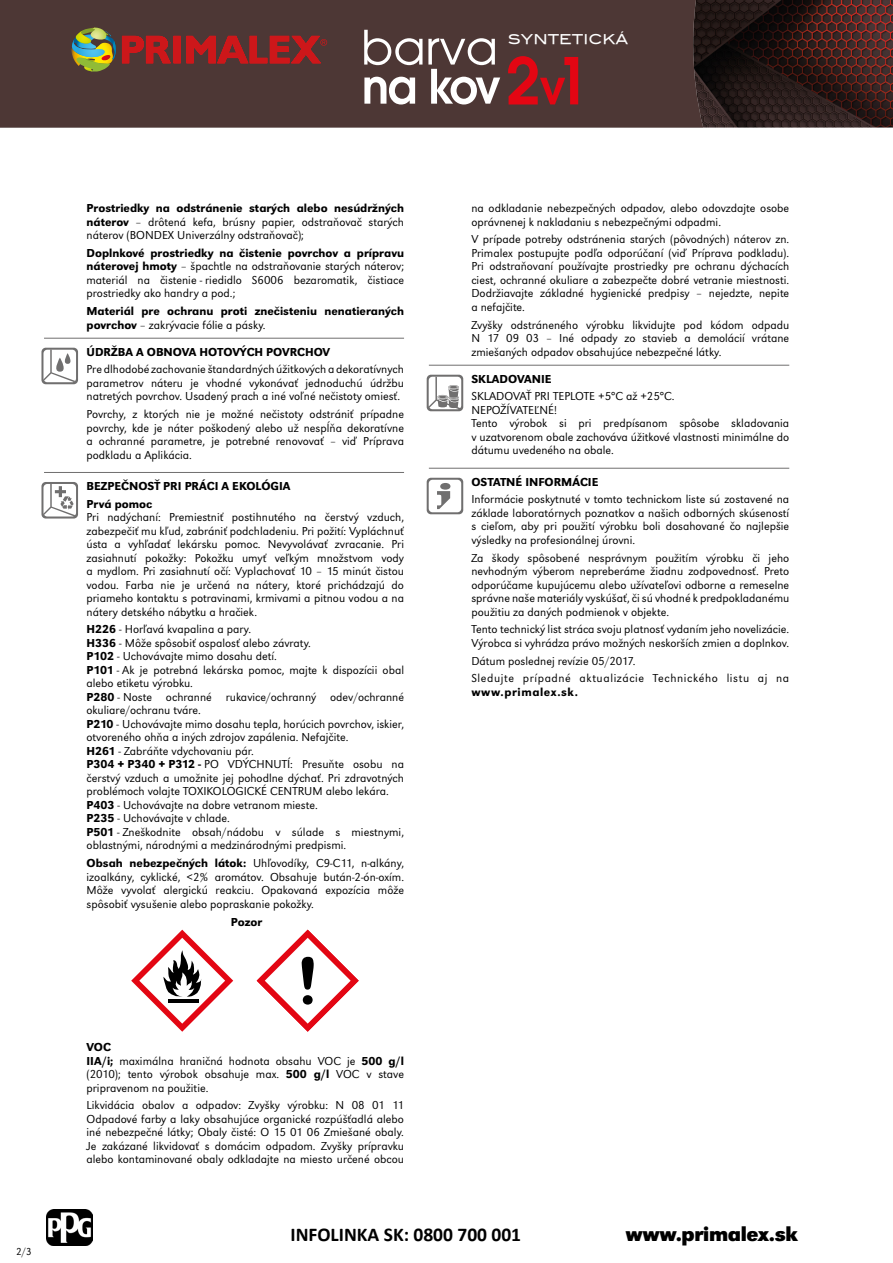
<style>
.page{position:relative;width:893px;height:1263px;background:#fff}
.page>*{position:absolute;margin:0;border:0;box-sizing:border-box;transform-origin:0 0}
.t1{font:700 21px "URW Grotesk TCE";letter-spacing:-.02em;color:#000}
.t2{font:700 19.5px "Calibri";color:#000}
.t3{font:13.5px "Blair Md ITCTT Medium";color:#fff}
.t4{font:300 12px/13.5px "URW Grotesk TCE";color:#000;text-align:justify}
.t5{font:500 12px/13.5px "URW Grotesk TCE";color:#000}
.t6{font:300 12px/17.7px "URW Grotesk TCE";letter-spacing:.05em;color:#000}
.t7{font:500 12px "URW Grotesk TCE";letter-spacing:.05em;color:#000}
.t8{font:300 10.5px "URW Grotesk TCE";color:#000}
.s1{font-weight:500}
.s2{font-weight:300}
</style>
<div class="page">
<hr style="left:44px;top:338px;width:360px;height:1px;background:#706f6f">
<hr style="left:44px;top:472px;width:360px;height:1px;background:#706f6f">
<svg style="left:257px;top:930px;width:102px;height:102px"></svg>
<svg style="left:131px;top:930px;width:102px;height:102px"></svg>
<svg style="left:41px;top:348px;width:37px;height:36px"></svg>
<svg style="left:41px;top:482px;width:37px;height:36px"></svg>
<hr style="left:429px;top:365px;width:360px;height:1px;background:#706f6f">
<hr style="left:429px;top:468px;width:360px;height:1px;background:#706f6f">
<svg style="left:427px;top:375px;width:36px;height:36px"></svg>
<svg style="left:427px;top:478px;width:36px;height:36px"></svg>
<img style="left:47px;top:1210px;width:45px;height:35px">
<img style="left:703px;top:0;width:190px;height:128px">
<div style="left:0;top:0;width:703px;height:128px;background:#4d3735"></div>
<svg style="left:71px;top:27px;width:45px;height:44px;background:#7d8f51"></svg>
<svg style="left:122px;top:36px;width:205px;height:27px;background:#982425"></svg>
<svg style="left:364px;top:30px;width:58px;height:35px"></svg>
<svg style="left:364px;top:77px;width:51px;height:28px"></svg>
<svg style="left:428px;top:38px;width:72px;height:67px"></svg>
<svg style="left:508px;top:56px;width:70px;height:49px;background:#8e2125"></svg>
<p class="t3" style="left:508px;top:28px;width:121px">SYNTETICKÁ</p>
<p class="t8" style="left:16px;top:1246px;width:17px">2/3</p>
<p class="t4" style="left:87px;top:201px;width:319px"><span class="s1">Prostriedky na odstránenie starých alebo nesúdržných náterov</span> – drôtená kefa, brúsny papier, odstraňovač starých náterov (BONDEX Univerzálny odstraňovač);</p>
<p class="t4" style="left:87px;top:246px;width:319px"><span class="s1">Doplnkové prostriedky na čistenie povrchov a prípravu náterovej hmoty</span> – špachtle na odstraňovanie starých náterov; materiál na čistenie - riedidlo S6006 bezaromatik, čistiace prostriedky ako handry a pod.;</p>
<p class="t5" style="left:87px;top:304px;width:319px">Materiál pre ochranu proti znečisteniu nenatieraných povrchov <span class="s2">– zakrývacie fólie a pásky.</span></p>
<p class="t5" style="left:87px;top:345px;width:245px">ÚDRŽBA A OBNOVA HOTOVÝCH POVRCHOV</p>
<p class="t4" style="left:87px;top:363px;width:319px">Pre dlhodobé zachovanie štandardných úžitkových a dekoratívnych parametrov náteru je vhodné vykonávať jednoduchú údržbu natretých povrchov. Usadený prach a iné voľné nečistoty omiesť.</p>
<p class="t4" style="left:87px;top:407px;width:319px">Povrchy, z ktorých nie je možné nečistoty odstrániť prípadne povrchy, kde je náter poškodený alebo už nespĺňa dekoratívne a ochranné parametre, je potrebné renovovať – viď Príprava podkladu a Aplikácia.</p>
<p class="t5" style="left:87px;top:477px;width:205px;line-height:17.7px">BEZPEČNOSŤ PRI PRÁCI A EKOLÓGIA<br>Prvá pomoc</p>
<p class="t4" style="left:87px;top:510px;width:319px">Pri nadýchaní: Premiestniť postihnutého na čerstvý vzduch, zabezpečiť mu kľud, zabrániť podchladeniu. Pri požití: Vypláchnuť ústa a vyhľadať lekársku pomoc. Nevyvolávať zvracanie. Pri zasiahnutí pokožky: Pokožku umyť veľkým množstvom vody a mydlom. Pri zasiahnutí očí: Vyplachovať 10 – 15 minút čistou vodou. Farba nie je určená na nátery, ktoré prichádzajú do priameho kontaktu s potravinami, krmivami a pitnou vodou a na nátery detského nábytku a hračiek.</p>
<p class="t4" style="left:87px;top:623px;width:319px;text-align:left"><span class="s1">H226</span> - Horľavá kvapalina a pary.<br><span class="s1">H336</span> - Môže spôsobiť ospalosť alebo závraty.<br><span class="s1">P102</span> - Uchovávajte mimo dosahu detí.<br><span class="s1">P101</span> - Ak je potrebná lekárska pomoc, majte k dispozícii obal alebo etiketu výrobku.<br><span class="s1">P280</span> - Noste ochranné rukavice/ochranný odev/ochranné okuliare/ochranu tváre.<br><span class="s1">P210</span> - Uchovávajte mimo dosahu tepla, horúcich povrchov, iskier, otvoreného ohňa a iných zdrojov zapálenia. Nefajčite.<br><span class="s1">H261</span> - Zabráňte vdychovaniu pár.<br><span class="s1">P304 + P340 + P312 -</span> PO VDÝCHNUTÍ: Presuňte osobu na čerstvý vzduch a umožnite jej pohodlne dýchať. Pri zdravotných problémoch volajte TOXIKOLOGICKÉ CENTRUM alebo lekára.<br><span class="s1">P403</span> - Uchovávajte na dobre vetranom mieste.<br><span class="s1">P235</span> - Uchovávajte v chlade.<br><span class="s1">P501</span> - Zneškodnite obsah/nádobu v súlade s miestnymi, oblastnými, národnými a medzinárodnými predpismi.</p>
<p class="t4" style="left:87px;top:856px;width:319px"><span class="s1">Obsah nebezpečných látok:</span> Uhľovodíky, C9-C11, n-alkány, izoalkány, cyklické, &lt;2% aromátov. Obsahuje bután-2-ón-oxím.<br>Môže vyvolať alergickú reakciu. Opakovaná expozícia môže spôsobiť vysušenie alebo popraskanie pokožky.</p>
<p class="t5" style="left:231px;top:915px;width:33px">Pozor</p>
<p class="t4" style="left:87px;top:1040px;width:319px;text-align:left"><span class="s1">VOC<br>IIA/i;</span> maximálna hraničná hodnota obsahu VOC je <span class="s1">500 g/l </span>(2010); tento výrobok obsahuje max. <span class="s1">500 g/l</span> VOC v stave pripravenom na použitie.</p>
<p class="t4" style="left:87px;top:1099px;width:319px">Likvidácia obalov a odpadov: Zvyšky výrobku: N 08 01 11<br>Odpadové farby a laky obsahujúce organické rozpúšťadlá alebo iné nebezpečné látky; Obaly čisté: O 15 01 06 Zmiešané obaly.<br>Je zakázané likvidovať s domácim odpadom. Zvyšky prípravku alebo kontaminované obaly odkladajte na miesto určené obcou</p>
<p class="t4" style="left:471px;top:201px;width:319px">na odkladanie nebezpečných odpadov, alebo odovzdajte osobe oprávnenej k nakladaniu s nebezpečnými odpadmi.</p>
<p class="t4" style="left:471px;top:233px;width:319px">V prípade potreby odstránenia starých (pôvodných) náterov zn.<br>Primalex postupujte podľa odporúčaní (viď Príprava podkladu).<br>Pri odstraňovaní používajte prostriedky pre ochranu dýchacích ciest, ochranné okuliare a zabezpečte dobré vetranie miestnosti.<br>Dodržiavajte základné hygienické predpisy – nejedzte, nepite a nefajčite.</p>
<p class="t4" style="left:471px;top:318px;width:319px">Zvyšky odstráneného výrobku likvidujte pod kódom odpadu N 17 09 03 – Iné odpady zo stavieb a demolácií vrátane zmiešaných odpadov obsahujúce nebezpečné látky.</p>
<p class="t5" style="left:471px;top:372px;width:82px">SKLADOVANIE</p>
<p class="t4" style="left:471px;top:390px;width:319px;text-align:left">SKLADOVAŤ PRI TEPLOTE +5°C až +25°C.<br>NEPOŽÍVATEĽNÉ!<br>Tento výrobok si pri predpísanom spôsobe skladovania v uzatvorenom obale zachováva úžitkové vlastnosti minimálne do dátumu uvedeného na obale.</p>
<p class="t5" style="left:471px;top:475px;width:129px">OSTATNÉ INFORMÁCIE</p>
<p class="t4" style="left:471px;top:493px;width:319px">Informácie poskytnuté v tomto technickom liste sú zostavené na základe laboratórnych poznatkov a našich odborných skúseností s cieľom, aby pri použití výrobku boli dosahované čo najlepšie výsledky na profesionálnej úrovni.</p>
<p class="t4" style="left:471px;top:551px;width:319px">Za škody spôsobené nesprávnym použitím výrobku či jeho nevhodným výberom nepreberáme žiadnu zodpovednosť. Preto odporúčame kupujúcemu alebo užívateľovi odborne a remeselne správne naše materiály vyskúšať, či sú vhodné k predpokladanému použitiu za daných podmienok v objekte.</p>
<p class="t4" style="left:471px;top:623px;width:319px">Tento technický list stráca svoju platnosť vydaním jeho novelizácie.<br>Výrobca si vyhrádza právo možných neskorších zmien a doplnkov.</p>
<p class="t6" style="left:471px;top:652px;width:319px">Dátum poslednej revízie 05/2017.<br>Sledujte prípadné aktualizácie Technického listu aj na</p>
<p class="t7" style="left:471px;top:685px;width:108px">www.primalex.sk.</p>
<h2 class="t2" style="left:291px;top:1222px;width:232px">INFOLINKA SK: 0800 700 001</h2>
<h1 class="t1" style="left:626px;top:1221px;width:174px">www.primalex.sk</h1>
</div>
